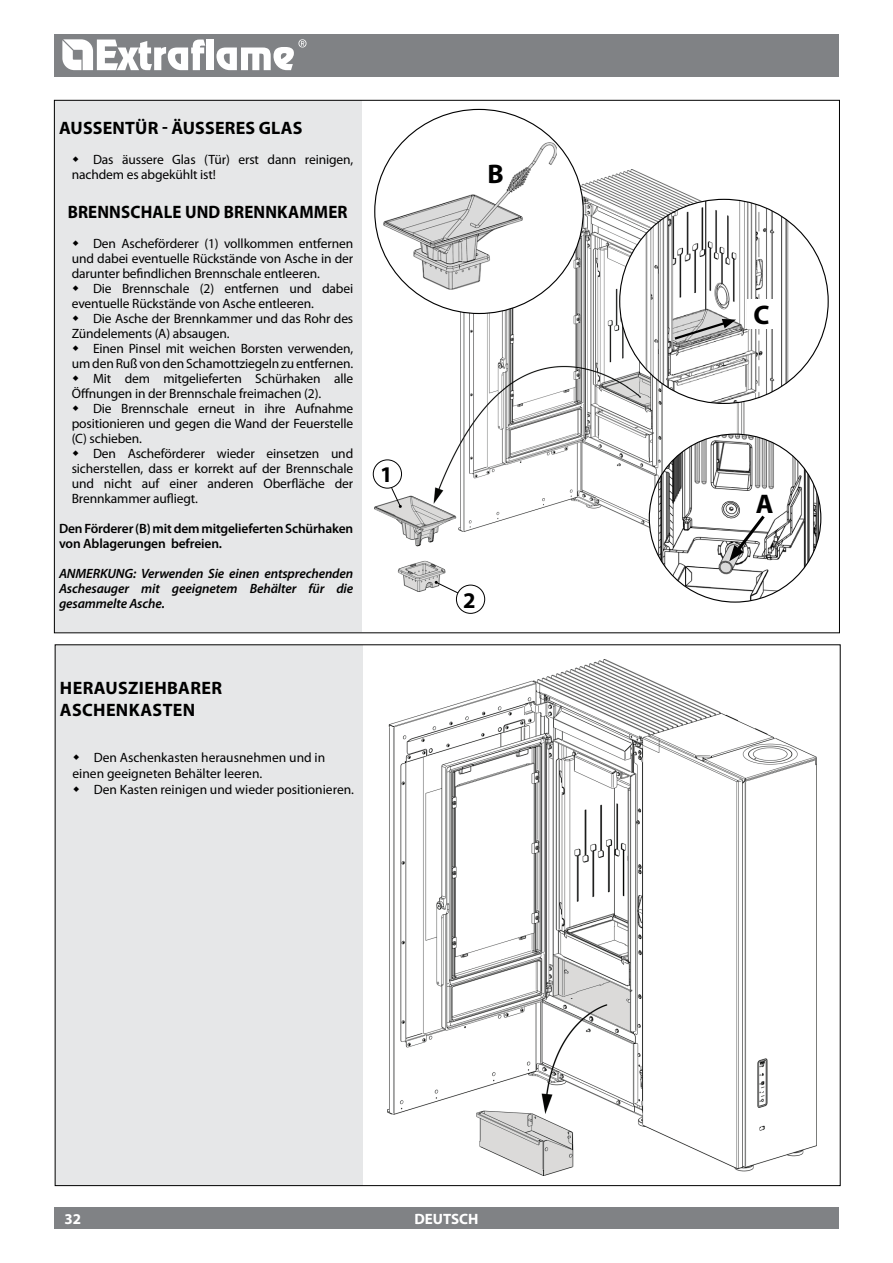
<style>
.page{position:relative;width:893px;height:1263px;background:#fff}
.page>*{position:absolute;margin:0;border:0;box-sizing:border-box;transform-origin:0 0}
.t1{font:700 27px "Myriad Pro";color:#000}
.t2{font:700 22.5px "Myriad Pro";color:#000}
.t3{font:700 18px "Myriad Pro";letter-spacing:.01em;color:#000}
.t4{font:700 18px "Myriad Pro";letter-spacing:.01em;color:#000;scale:.94 1}
.t5{font:700 15px "Myriad Pro";color:#fff}
.t6{font:13.5px/15px "Myriad Pro";letter-spacing:-.01em;color:#000}
.t7{font:italic 600 13.5px/15px "Myriad Pro";letter-spacing:-.01em;color:#000;text-align:justify}
.t8{font:600 13.5px/15px "Myriad Pro";letter-spacing:-.01em;color:#000}
</style>
<div class="page">
<img style="left:388px;top:659px;width:428px;height:516px">
<img style="left:374px;top:169px;width:371px;height:423px">
<img style="left:658px;top:434px;width:163px;height:168px">
<svg style="left:729px;top:512px;width:39px;height:49px"></svg>
<div style="left:375px;top:109px;width:208px;height:204px;background:#fff;border-radius:50%"></div>
<img style="left:383px;top:142px;width:174px;height:148px">
<img style="left:620px;top:199px;width:208px;height:204px">
<svg style="left:672px;top:319px;width:64px;height:22px"></svg>
<div style="left:747px;top:299px;width:29px;height:30px;background:#fff"></div>
<div style="left:373px;top:459px;width:29px;height:29px;border:1px solid #000;border-radius:50%"></div>
<div style="left:456px;top:585px;width:29px;height:29px;border:1px solid #000;border-radius:50%"></div>
<svg style="left:391px;top:487px;width:11px;height:21px"></svg>
<svg style="left:435px;top:581px;width:24px;height:13px"></svg>
<div style="left:54px;top:34px;width:785px;height:43px;background:#808285"></div>
<div style="left:54px;top:1208px;width:785px;height:21px;background:#808285"></div>
<svg style="left:62px;top:39px;width:143px;height:31px"></svg>
<div style="left:207px;top:40px;width:7px;height:30px;background:#fff"></div>
<svg style="left:216px;top:39px;width:90px;height:31px"></svg>
<div style="left:55px;top:101px;width:307px;height:531px;background:#e6e7e8"></div>
<div style="left:56px;top:645px;width:307px;height:540px;background:#e6e7e8"></div>
<h3 class="t3" style="left:59px;top:116px;width:124px">AUSSENTÜR - ÄUSSE</h3>
<h3 class="t3" style="left:225px;top:116px;width:46px">RES GLAS</h3>
<p class="t6" style="left:72px;top:152px;width:283px;text-indent:21px">Das äussere Glas (Tür) erst dann reinigen, nachdem es abgekühlt ist!</p>
<h3 class="t4" style="left:68px;top:200px;width:34px">BRENNSCHALE</h3>
<h3 class="t4" style="left:185px;top:200px;width:13px">UND</h3>
<h3 class="t4" style="left:224px;top:200px;width:36px">BRENNKAMME</h3>
<h3 class="t4" style="left:338px;top:200px;width:12px">R</h3>
<p class="t6" style="left:72px;top:236px;width:283px;text-align:justify;text-indent:21px">Den Ascheförderer (1) vollkommen entfernen und dabei eventuelle Rückstände von Asche in der darunter befindlichen Brennschale entleeren.</p>
<p class="t6" style="left:72px;top:281px;width:283px;text-indent:21px">Die Brennschale (2) entfernen und dabei eventuelle Rückstände von Asche entleeren.</p>
<p class="t6" style="left:72px;top:311px;width:283px;text-indent:21px">Die Asche der Brennkammer und das Rohr des<br>Zündelements (A) absaugen.</p>
<p class="t6" style="left:93px;top:341px;width:262px">Einen Pinsel mit weichen Borsten verwenden,</p>
<p class="t6" style="left:72px;top:356px;width:283px">um den Ruß von den Schamottziegeln zu entfernen.</p>
<p class="t6" style="left:93px;top:371px;width:262px">Mit dem mitgelieferten Schürhaken alle</p>
<p class="t6" style="left:72px;top:386px;width:251px">Öffnungen in der Brennschale freimachen (2).</p>
<p class="t6" style="left:93px;top:401px;width:262px">Die Brennschale erneut in ihre Aufnahme</p>
<p class="t6" style="left:72px;top:416px;width:283px">positionieren und gegen die Wand der Feuerstelle</p>
<p class="t6" style="left:72px;top:431px;width:72px">(C) schieben.</p>
<p class="t6" style="left:93px;top:446px;width:262px">Den Ascheförderer wieder einsetzen und</p>
<p class="t6" style="left:72px;top:461px;width:283px">sicherstellen, dass er korrekt auf der Brennschale</p>
<p class="t6" style="left:72px;top:476px;width:283px">und nicht auf einer anderen Oberfläche der</p>
<p class="t6" style="left:72px;top:491px;width:128px">Brennkammer aufliegt.</p>
<p class="t8" style="left:59px;top:520px;width:296px">Den Förderer (B) mit dem mitgelieferten Schürhaken von Ablagerungen befreien.</p>
<p class="t7" style="left:59px;top:565px;width:296px">ANMERKUNG: Verwenden Sie einen entsprechenden Aschesauger mit geeignetem Behälter für die gesammelte Asche.</p>
<h3 class="t3" style="left:60px;top:676px;width:46px">HERAUSZIEH</h3>
<h3 class="t3" style="left:167px;top:676px;width:57px">BARER</h3>
<h3 class="t3" style="left:60px;top:698px;width:13px">ASCHENKASTEN</h3>
<p class="t6" style="left:73px;top:749px;width:254px;line-height:16.2px;text-indent:21px">Den Aschenkasten herausnehmen und in einen geeigneten Behälter leeren.</p>
<p class="t6" style="left:94px;top:782px;width:262px">Den Kasten reinigen und wieder positionieren.</p>
<h2 class="t2" style="left:380px;top:460px;width:14px">1</h2>
<h1 class="t1" style="left:487px;top:156px;width:18px">B</h1>
<h2 class="t2" style="left:463px;top:585px;width:14px">2</h2>
<p class="t5" style="left:65px;top:1209px;width:18px">32</p>
<p class="t5" style="left:414px;top:1209px;width:66px">DEUTSCH</p>
<h1 class="t1" style="left:753px;top:297px;width:16px">C</h1>
<h1 class="t1" style="left:756px;top:486px;width:18px">A</h1>
</div>
